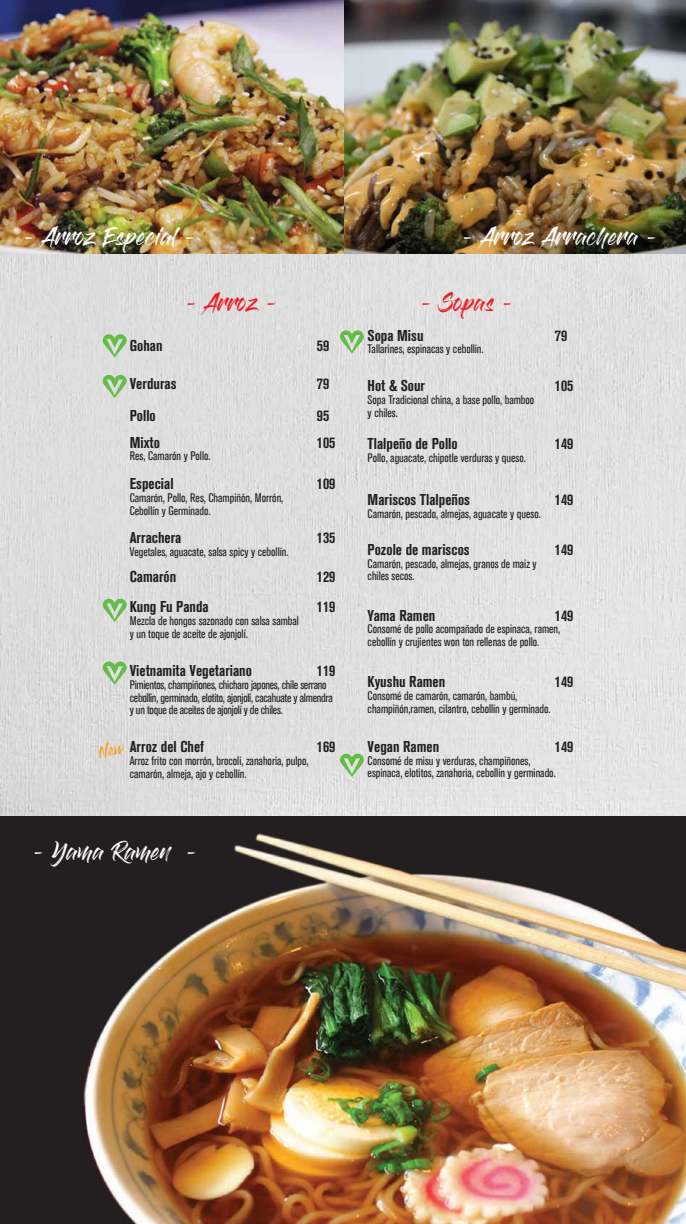
<style>
.page{position:relative;width:686px;height:1224px;background:#fff}
.page>*{position:absolute;margin:0;border:0;box-sizing:border-box;transform-origin:0 0}
.t1{font:18.2px "Gloss And Bloom";color:#fff}
.t2{font:18.2px "Gloss And Bloom";color:#ed1d24}
.t3{font:700 condensed 15.6px "Akzidenz Grotesk BQ";color:#231f20}
.t4{font:condensed 12.4px/12.8px "Akzidenz Grotesk BQ";color:#231f20}
.t5{font:condensed 12.4px/12.8px "Akzidenz Grotesk BQ";letter-spacing:-.02em;color:#231f20}
</style>
<div class="page">
<img style="left:0;top:253px;width:686px;height:564px">
<img style="left:0;top:0;width:686px;height:253px">
<div style="left:0;top:817px;width:686px;height:407px;background:#231f20"></div>
<svg style="left:102px;top:375px;width:25px;height:23px"></svg>
<svg style="left:102px;top:599px;width:25px;height:23px"></svg>
<svg style="left:102px;top:661px;width:25px;height:24px"></svg>
<svg style="left:102px;top:334px;width:25px;height:23px"></svg>
<svg style="left:340px;top:330px;width:24px;height:24px"></svg>
<svg style="left:340px;top:754px;width:24px;height:23px"></svg>
<img style="left:83px;top:833px;width:603px;height:391px">
<svg style="left:97px;top:742px;width:28px;height:18px"></svg>
<h1 class="t1" style="left:24px;top:229px;width:172px">- Arroz Especial -</h1>
<h1 class="t1" style="left:463px;top:229px;width:195px">- Arroz Arrachera -</h1>
<h1 class="t2" style="left:187px;top:294px;width:91px">- Arroz -</h1>
<p class="t3" style="left:130px;top:337px;width:34px">Gohan</p>
<p class="t3" style="left:317px;top:337px;width:14px">59</p>
<p class="t3" style="left:130px;top:374px;width:48px">Verduras</p>
<p class="t3" style="left:317px;top:374px;width:14px">79</p>
<p class="t3" style="left:130px;top:407px;width:27px">Pollo</p>
<p class="t3" style="left:317px;top:407px;width:14px">95</p>
<p class="t3" style="left:130px;top:433px;width:32px">Mixto</p>
<p class="t3" style="left:317px;top:433px;width:20px">105</p>
<p class="t4" style="left:130px;top:450px;width:82px">Res, Camarón y Pollo.</p>
<p class="t3" style="left:130px;top:475px;width:45px">Especial</p>
<p class="t3" style="left:317px;top:475px;width:20px">109</p>
<p class="t4" style="left:130px;top:492px;width:155px">Camarón, Pollo, Res, Champiñón, Morrón,<br>Cebollín y Germinado.</p>
<p class="t3" style="left:130px;top:529px;width:53px">Arrachera</p>
<p class="t3" style="left:317px;top:529px;width:20px">135</p>
<p class="t4" style="left:130px;top:546px;width:160px">Vegetales, aguacate, salsa spicy y cebollín.</p>
<p class="t3" style="left:130px;top:567px;width:48px">Camarón</p>
<p class="t3" style="left:317px;top:567px;width:20px">129</p>
<p class="t3" style="left:130px;top:598px;width:80px">Kung Fu Panda</p>
<p class="t3" style="left:317px;top:598px;width:20px">119</p>
<p class="t4" style="left:130px;top:615px;width:171px">Mezcla de hongos sazonado con salsa sambal y un toque de aceite de ajonjolí.</p>
<p class="t3" style="left:130px;top:662px;width:124px">Vietnamita Vegetariano</p>
<p class="t3" style="left:317px;top:662px;width:20px">119</p>
<p class="t5" style="left:130px;top:678px;width:205px">Pimientos, champiñones, chicharo japones, chile serrano cebollin, germinado, elotito, ajonjolí, cacahuate y almendra y un toque de aceites de ajonjolí y de chiles.</p>
<p class="t3" style="left:130px;top:738px;width:76px">Arroz del Chef</p>
<p class="t3" style="left:317px;top:738px;width:20px">169</p>
<p class="t4" style="left:130px;top:755px;width:180px">Arroz frito con morrón, brocoli, zanahoria, pulpo, camarón, almeja, ajo y cebollín.</p>
<h1 class="t1" style="left:34px;top:843px;width:165px">- Yama Ramen -</h1>
<h1 class="t2" style="left:421px;top:294px;width:93px">- Sopas -</h1>
<p class="t3" style="left:368px;top:326px;width:57px">Sopa Misu</p>
<p class="t3" style="left:555px;top:326px;width:14px">79</p>
<p class="t4" style="left:368px;top:343px;width:117px">Tallarines, espinacas y cebollín.</p>
<p class="t3" style="left:368px;top:377px;width:59px">Hot &amp; Sour</p>
<p class="t3" style="left:555px;top:377px;width:20px">105</p>
<p class="t4" style="left:368px;top:394px;width:168px">Sopa Tradicional china, a base pollo, bamboo y chiles.</p>
<p class="t3" style="left:368px;top:434px;width:92px">Tlalpeño de Pollo</p>
<p class="t3" style="left:555px;top:434px;width:20px">149</p>
<p class="t4" style="left:368px;top:451px;width:160px">Pollo, aguacate, chipotle verduras y queso.</p>
<p class="t3" style="left:368px;top:491px;width:104px">Mariscos Tlalpeños</p>
<p class="t3" style="left:555px;top:491px;width:20px">149</p>
<p class="t4" style="left:368px;top:508px;width:175px">Camarón, pescado, almejas, aguacate y queso.</p>
<p class="t3" style="left:368px;top:540px;width:104px">Pozole de mariscos</p>
<p class="t3" style="left:555px;top:540px;width:20px">149</p>
<p class="t4" style="left:368px;top:557px;width:171px">Camarón, pescado, almejas, granos de maiz y chiles secos.</p>
<p class="t3" style="left:368px;top:606px;width:69px">Yama Ramen</p>
<p class="t3" style="left:555px;top:606px;width:20px">149</p>
<p class="t4" style="left:368px;top:623px;width:194px">Consomé de pollo acompañado de espinaca, ramen, cebollín y crujientes won ton rellenas de pollo.</p>
<p class="t3" style="left:368px;top:673px;width:79px">Kyushu Ramen</p>
<p class="t3" style="left:555px;top:673px;width:20px">149</p>
<p class="t4" style="left:368px;top:690px;width:184px">Consomé de camarón, camarón, bambú, champiñón,ramen, cilantro, cebollín y germinado.</p>
<p class="t3" style="left:368px;top:737px;width:73px">Vegan Ramen</p>
<p class="t3" style="left:555px;top:737px;width:20px">149</p>
<p class="t4" style="left:368px;top:754px;width:190px">Consomé de misu y verduras, champiñones, espinaca, elotitos, zanahoria, cebollín y germinado.</p>
</div>
